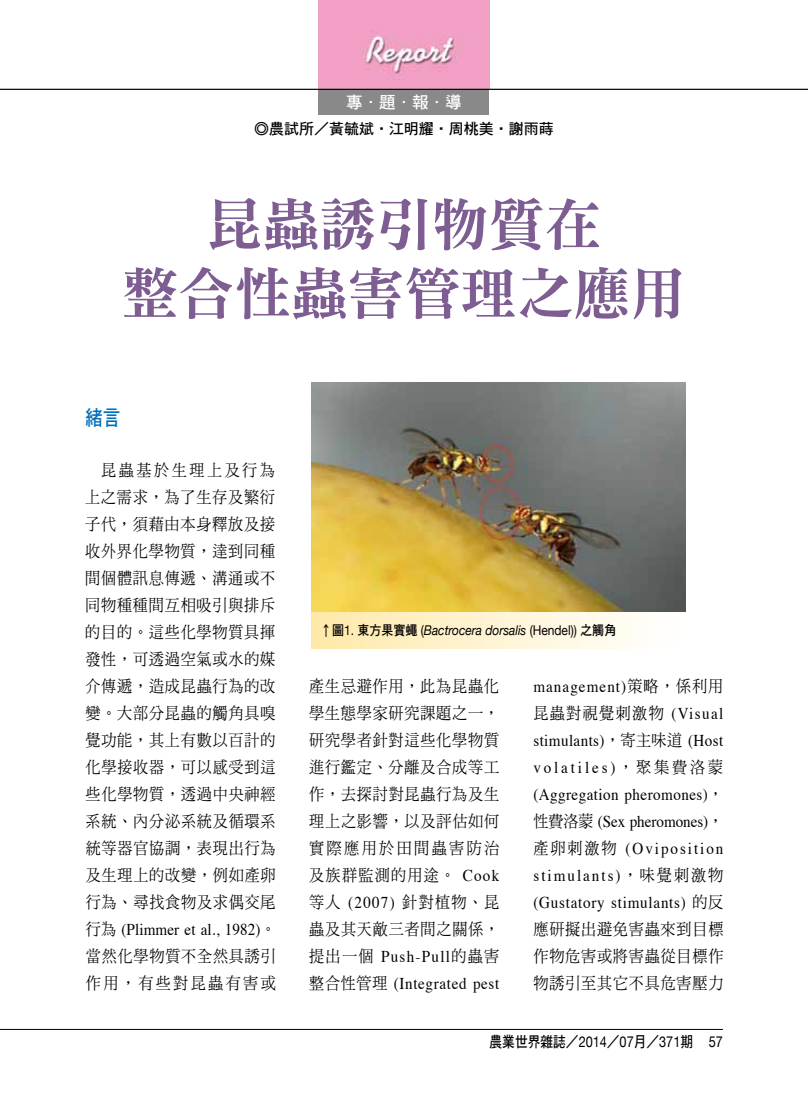
<style>
.page{position:relative;width:808px;height:1106px;background:#fff}
.page>*{position:absolute;margin:0;border:0;box-sizing:border-box;transform-origin:0 0}
.t1{font:57px/69px "DF Ming Std W9";letter-spacing:-.01em;color:#7d5d92;text-align:center}
.t2{font:21px "DF Hei Std W7";color:#006fbc;scale:.84 1}
.t3{font:16.5px/27px "DF Ming Std W5";letter-spacing:.055em;color:#000;text-align:justify;scale:.91 1}
.t4{font:16.5px/27px "Times";letter-spacing:.05em;color:#000;scale:.91 1}
.t5{font:16.5px "Times";letter-spacing:.01em;color:#000;scale:.91 1}
.t6{font:16.5px "Times";letter-spacing:.07em;color:#000;scale:.91 1}
.t7{font:16.5px "DF Ming Std W5";letter-spacing:.09em;color:#000;scale:.91 1}
.t8{font:16.5px "DF Hei Std W7";color:#fff}
.t9{font:15px "DF Hei Std W7";color:#000;scale:.85 1}
.t10{font:15px "DF Hei Std W7";color:#000}
.t11{font:italic 13.5px "Helvetica Neue";color:#000;scale:.89 1}
.s1{font-family:"DF Ming Std W5"}
.s2{font-family:"DF Hei Std W7";font-style:normal}
.s3{font-style:normal}
.s4{font-family:"Times"}
.s5{font-family:"Helvetica Neue"}
</style>
<div class="page">
<img style="left:319px;top:0;width:170px;height:89px">
<div style="left:319px;top:89px;width:170px;height:26px;background:#898989"></div>
<hr style="left:0;top:89px;width:808px;height:1px;background:#000">
<img style="left:312px;top:383px;width:374px;height:229px">
<div style="left:312px;top:612px;width:374px;height:36px;background:linear-gradient(to right,#ffe9aa,#fff)"></div>
<hr style="left:0;top:1029px;width:723px;height:1px;background:#000">
<p class="t8" style="left:346px;top:93px;width:117px">專．題．報．導</p>
<p class="t10" style="left:254px;top:121px;width:301px">◎農試所／黃毓斌‧江明耀‧周桃美‧謝雨蒔</p>
<h1 class="t1" style="left:122px;top:189px;width:566px">昆蟲誘引物質在<br>整合性蟲害管理之應用</h1>
<p class="t2" style="left:85px;top:406px;width:44px">緒言</p>
<p class="t3" style="left:85px;top:456px;width:211px;text-indent:16px">昆蟲基於生理上及行為上之需求，為了生存及繁衍子代，須藉由本身釋放及接收外界化學物質，達到同種間個體訊息傳遞、溝通或不同物種種間互相吸引與排斥的目的。這些化學物質具揮發性，可透過空氣或水的媒介傳遞，造成昆蟲行為的改變。大部分昆蟲的觸角具嗅覺功能，其上有數以百計的化學接收器，可以感受到這些化學物質，透過中央神經系統、內分泌系統及循環系統等器官協調，表現出行為及生理上的改變，例如產卵行為、尋找食物及求偶交尾</p>
<p class="t5" style="left:86px;top:913px;width:210px"><span class="s1">行為</span> (Plimmer et al., 1982)<span class="s1">。</span></p>
<p class="t3" style="left:86px;top:942px;width:210px">當然化學物質不全然具誘引作用，有些對昆蟲有害或</p>
<p class="t11" style="left:320px;top:621px;width:334px"><span class="s2">↑圖</span><span class="s3">1.</span> <span class="s2">東方果實蠅</span> <span class="s3">(</span>Bactrocera dorsalis <span class="s3">(Hendel))</span> <span class="s2">之觸角</span></p>
<p class="t3" style="left:309px;top:672px;width:211px">產生忌避作用，此為昆蟲化學生態學家研究課題之一，研究學者針對這些化學物質進行鑑定、分離及合成等工作，去探討對昆蟲行為及生理上之影響，以及評估如何實際應用於田間蟲害防治及族群監測的用途。 <span class="s4">Cook</span>等人 <span class="s4">(2007)</span> 針對植物、昆蟲及其天敵三者間之關係，</p>
<p class="t4" style="left:309px;top:941px;width:210px"><span class="s1">提出一個</span> Push-Pull<span class="s1">的蟲害整合性管理</span> (Integrated pest</p>
<p class="t6" style="left:533px;top:670px;width:210px">management)<span class="s1">策略，係利用</span></p>
<p class="t7" style="left:533px;top:703px;width:210px">昆蟲對視覺刺激物 <span class="s4">(Visual</span></p>
<p class="t4" style="left:533px;top:725px;width:210px;text-align:justify">stimulants)<span class="s1">，寄主味道</span> (Host volatiles)<span class="s1">，聚集費洛蒙</span>(Aggregation pheromones)<span class="s1">，性費洛蒙</span> (Sex pheromones)<span class="s1">，產卵刺激物</span> (Oviposition stimulants)<span class="s1">，味覺刺激物</span>(Gustatory stimulants) <span class="s1">的反</span></p>
<p class="t3" style="left:533px;top:915px;width:210px">應研擬出避免害蟲來到目標作物危害或將害蟲從目標作物誘引至其它不具危害壓力</p>
<p class="t9" style="left:490px;top:1033px;width:276px">農業世界雜誌／<span class="s5">2014</span>／<span class="s5">07</span>月／<span class="s5">371</span>期 <span class="s5">57</span></p>
</div>
